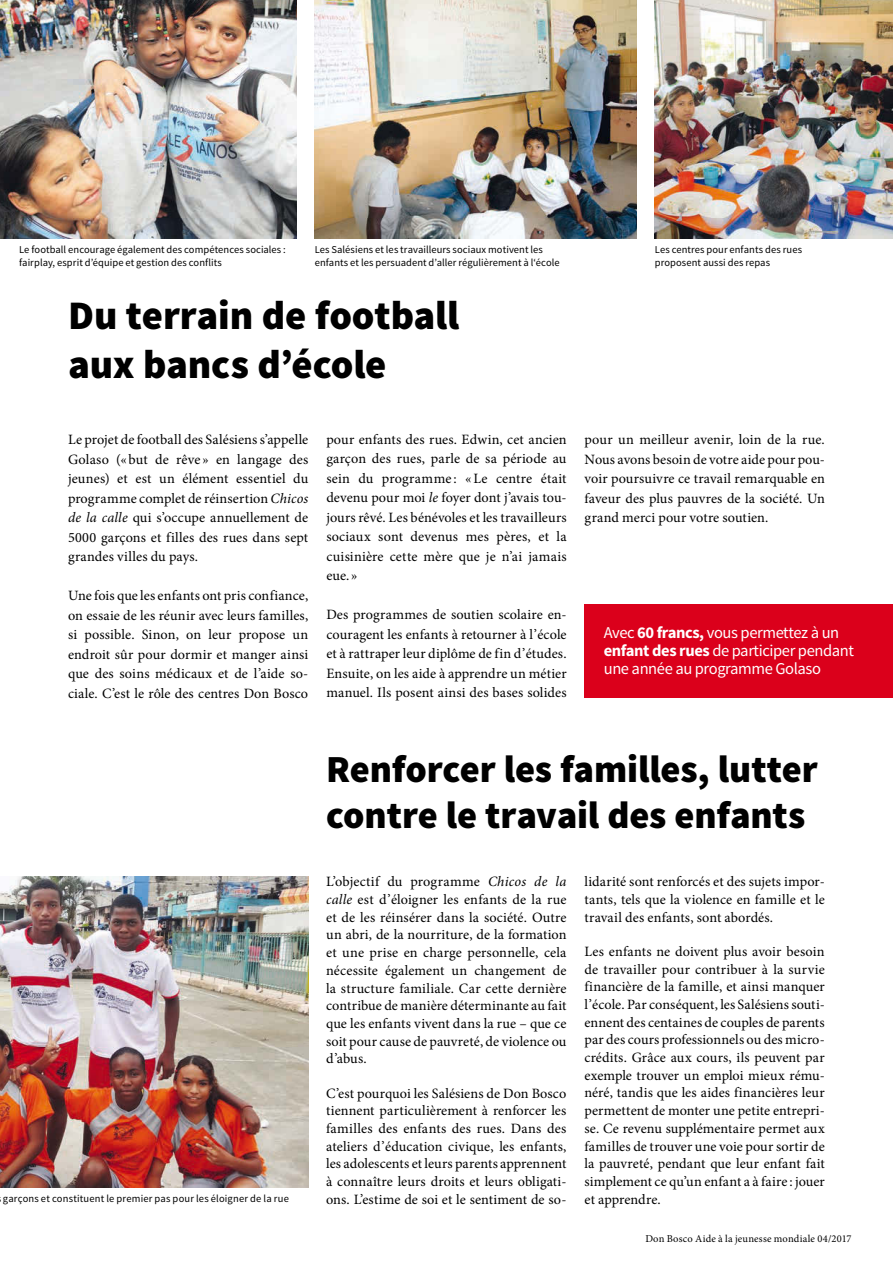
<style>
.page{position:relative;width:893px;height:1263px;background:#fff}
.page>*{position:absolute;margin:0;border:0;box-sizing:border-box;transform-origin:0 0}
.t1{font:900 40.5px/48.6px "Source Sans Pro";letter-spacing:-.005em;color:#000}
.t2{font:900 38.25px/45.9px "Source Sans Pro";letter-spacing:-.005em;color:#000}
.t3{font:16.5px/18px "Source Sans Pro";letter-spacing:-.025em;color:#fff}
.t4{font:14.25px/17.7px "Minion Pro";letter-spacing:.005em;color:#000;text-align:justify}
.t5{font:10.5px/12.6px "Source Sans Pro";letter-spacing:.01em;color:#000}
.t6{font:10.5px "Minion Pro";letter-spacing:.015em;color:#000}
.s1{font-style:italic}
.s2{font-weight:700}
</style>
<div class="page">
<img style="left:315px;top:0;width:322px;height:238px">
<div style="left:585px;top:604px;width:308px;height:93px;background:#db001b"></div>
<img style="left:0;top:0;width:297px;height:238px">
<img style="left:655px;top:0;width:238px;height:238px">
<img style="left:0;top:876px;width:308px;height:311px">
<p class="t5" style="left:19px;top:244px;width:268px">Le football encourage également des compétences sociales : fairplay, esprit d’équipe et gestion des conflits</p>
<p class="t5" style="left:315px;top:244px;width:246px">Les Salésiens et les travailleurs sociaux motivent les enfants et les persuadent d’aller régulièrement à l‘école</p>
<h1 class="t1" style="left:68px;top:293px;width:393px">Du terrain de football aux bancs d’école</h1>
<p class="t5" style="left:655px;top:244px;width:149px">Les centres pour enfants des rues proposent aussi des repas</p>
<p class="t4" style="left:68px;top:430px;width:242px;line-height:19.5px">Le projet de football des Salésiens s’appelle Golaso (« but de rêve » en langage des jeunes) et est un élément essentiel du programme complet de réinsertion <span class="s1">Chicos de la calle</span> qui s’occupe annuellement de 5000 garçons et filles des rues dans sept grandes villes du pays.</p>
<p class="t4" style="left:68px;top:586px;width:242px;line-height:19.5px">Une fois que les enfants ont pris confiance, on essaie de les réunir avec leurs familles, si possible. Sinon, on leur propose un endroit sûr pour dormir et manger ainsi que des soins médicaux et de l’aide so&shy;ciale. C’est le rôle des centres Don Bosco</p>
<p class="t4" style="left:326px;top:430px;width:242px;line-height:19.5px">pour enfants des rues. Edwin, cet ancien garçon des rues, parle de sa période au sein du programme : « Le centre était devenu pour moi <span class="s1">le</span> foyer dont j’avais tou&shy;jours rêvé. Les bénévoles et les travailleurs sociaux sont devenus mes pères, et la cuisinière cette mère que je n’ai jamais eue. »</p>
<p class="t4" style="left:326px;top:605px;width:242px;line-height:19.5px">Des programmes de soutien scolaire en&shy;couragent les enfants à retourner à l’école et à rattraper leur diplôme de fin d’études.<br>Ensuite, on les aide à apprendre un métier manuel. Ils posent ainsi des bases solides</p>
<p class="t4" style="left:585px;top:430px;width:242px;line-height:19.5px">pour un meilleur avenir, loin de la rue.<br>Nous avons besoin de votre aide pour pou&shy;voir poursuivre ce travail remarquable en faveur des plus pauvres de la société. Un grand merci pour votre soutien.</p>
<p class="t3" style="left:604px;top:623px;width:252px">Avec <span class="s2">60 francs,</span> vous permettez à un <span class="s2">enfant des rues</span> de participer pendant une année au programme Golaso</p>
<p class="t5" style="left:3px;top:1193px;width:287px">garçons et constituent le premier pas pour les éloigner de la rue</p>
<h2 class="t2" style="left:326px;top:748px;width:493px">Renforcer les familles, lutter contre le travail des enfants</h2>
<p class="t4" style="left:326px;top:873px;width:242px">L’objectif du programme <span class="s1">Chicos de la calle</span> est d’éloigner les enfants de la rue et de les réinsérer dans la société. Outre un abri, de la nourriture, de la formation et une prise en charge personnelle, cela nécessite également un changement de la structure familiale. Car cette dernière contribue de manière déterminante au fait que les enfants vivent dans la rue – que ce soit pour cause de pauvreté, de violence ou d’abus.</p>
<p class="t4" style="left:326px;top:1084px;width:242px">C’est pourquoi les Salésiens de Don Bosco tiennent particulièrement à renforcer les familles des enfants des rues. Dans des ateliers d’éducation civique, les enfants, les adolescents et leurs parents apprennent à connaître leurs droits et leurs obligati&shy;ons. L’estime de soi et le sentiment de so-</p>
<p class="t4" style="left:584px;top:873px;width:242px">lidarité sont renforcés et des sujets impor&shy;tants, tels que la violence en famille et le travail des enfants, sont abordés.</p>
<p class="t4" style="left:584px;top:942px;width:242px">Les enfants ne doivent plus avoir besoin de travailler pour contribuer à la survie financière de la famille, et ainsi manquer l’école. Par conséquent, les Salésiens souti&shy;ennent des centaines de couples de parents par des cours professionnels ou des micro&shy;crédits. Grâce aux cours, ils peuvent par exemple trouver un emploi mieux rému&shy;néré, tandis que les aides financières leur permettent de monter une petite entrepri&shy;se. Ce revenu supplémentaire permet aux familles de trouver une voie pour sortir de la pauvreté, pendant que leur enfant fait simplement ce qu’un enfant a à faire : jouer et apprendre.</p>
<p class="t6" style="left:645px;top:1231px;width:208px">Don Bosco Aide à la jeunesse mondiale 04/2017</p>
</div>
